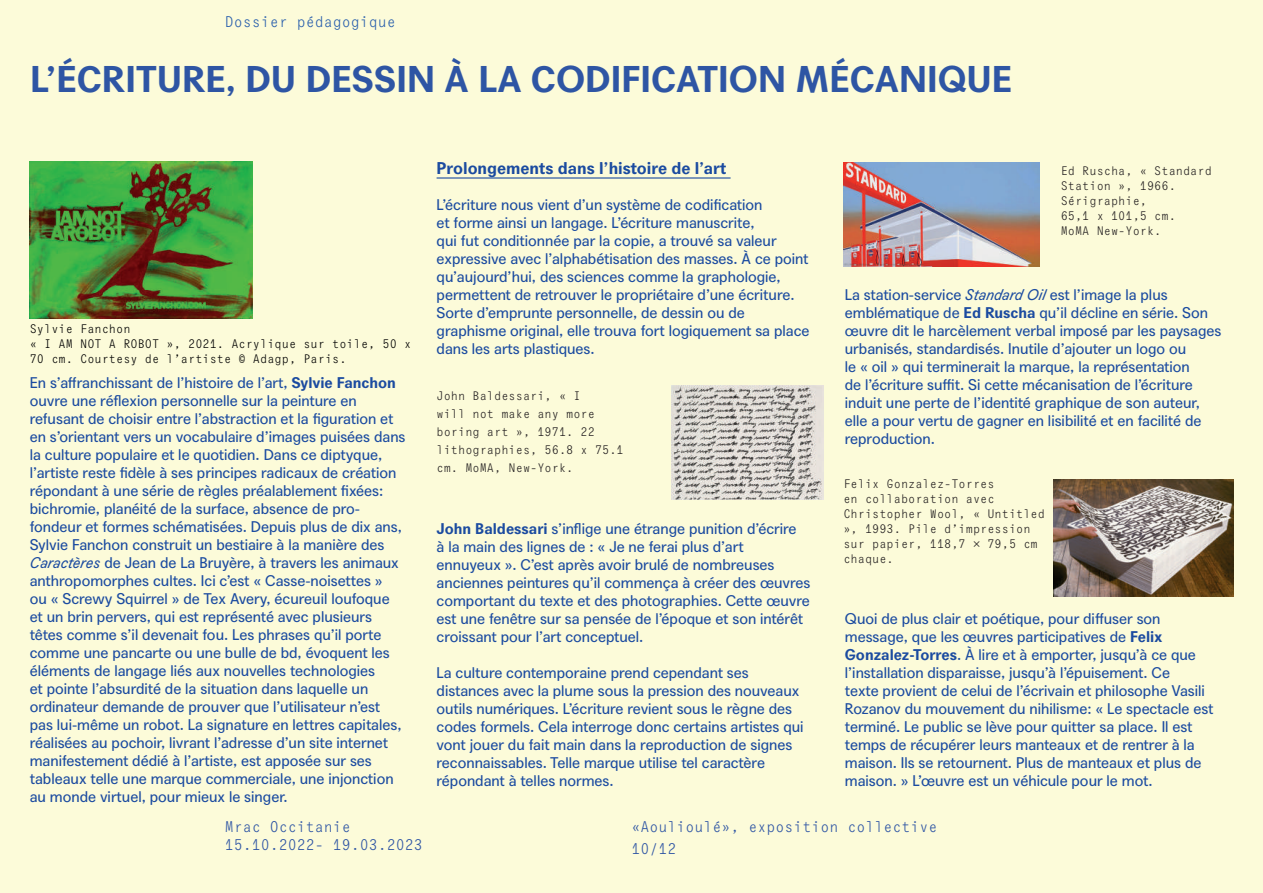
<style>
.page{position:relative;width:1263px;height:893px;background:#fcfbd9}
.page>*{position:absolute;margin:0;border:0;box-sizing:border-box;transform-origin:0 0}
.t1{font:700 36px "Agipo";color:#2e55a4}
.t2{font:700 16.5px "Agipo";color:#1b4ba0}
.t3{font:15px/18px "Agipo";color:#1b4ba0}
.t4{font:15px/21.6px "Agipo Mono";color:#2e55a4}
.t5{font:15px "Agipo Mono";color:#295fac}
.t6{font:12px/15px "Agipo Mono";color:#231f20}
.t7{font:12px/15px "Agipo Mono";color:#000}
.s1{font-weight:700}
.s2{font-style:italic}
</style>
<div class="page">
<hr style="left:437px;top:177px;width:294px;height:2px;background:#1b4ba0">
<img style="left:30px;top:162px;width:222px;height:157px">
<img style="left:671px;top:386px;width:153px;height:114px">
<img style="left:843px;top:162px;width:197px;height:104px">
<img style="left:1053px;top:480px;width:180px;height:116px">
<p class="t5" style="left:225px;top:10px;width:173px">Dossier pédagogique</p>
<h1 class="t1" style="left:30px;top:51px;width:984px">L’ÉCRITURE, DU DESSIN À LA CODIFICATION MÉCANIQUE</h1>
<p class="t7" style="left:30px;top:320px;width:383px">Sylvie Fanchon<br>« I AM NOT A ROBOT », 2021. Acrylique sur toile, 50 x<br>70 cm. Courtesy de l’artiste © Adagp, Paris.</p>
<p class="t3" style="left:30px;top:373px;width:377px">En s’affranchissant de l’histoire de l’art, <span class="s1">Sylvie Fanchon </span>ouvre une réflexion personnelle sur la peinture en refusant de choisir entre l’abstraction et la figuration et en s’orientant vers un vocabulaire d’images puisées dans la culture populaire et le quotidien. Dans ce diptyque, l’artiste reste fidèle à ses principes radicaux de création répondant à une série de règles préalablement fixées: bichromie, planéité de la surface, absence de pro&shy;fondeur et formes schématisées. Depuis plus de dix ans, Sylvie Fanchon construit un bestiaire à la manière des <span class="s2">Caractères</span> de Jean de La Bruyère, à travers les animaux anthropomorphes cultes. Ici c’est « Casse-noisettes »<br>ou « Screwy Squirrel » de Tex Avery, écureuil loufoque et un brin pervers, qui est représenté avec plusieurs têtes comme s’il devenait fou. Les phrases qu’il porte comme une pancarte ou une bulle de bd, évoquent les éléments de langage liés aux nouvelles technologies<br>et pointe l’absurdité de la situation dans laquelle un ordinateur demande de prouver que l’utilisateur n’est pas lui-même un robot. La signature en lettres capitales, réalisées au pochoir, livrant l’adresse d’un site internet manifestement dédié à l’artiste, est apposée sur ses tableaux telle une marque commerciale, une injonction au monde virtuel, pour mieux le singer.</p>
<p class="t4" style="left:225px;top:817px;width:200px;line-height:18px">Mrac Occitanie<br>15.10.2022- 19.03.2023</p>
<p class="t2" style="left:437px;top:155px;width:291px">Prolongements dans l’histoire de l’art</p>
<p class="t3" style="left:437px;top:194px;width:374px">L’écriture nous vient d’un système de codification<br>et forme ainsi un langage. L’écriture manuscrite,<br>qui fut conditionnée par la copie, a trouvé sa valeur expressive avec l’alphabétisation des masses. À ce point qu’aujourd’hui, des sciences comme la graphologie, permettent de retrouver le propriétaire d’une écriture.<br>Sorte d’emprunte personnelle, de dessin ou de graphisme original, elle trouva fort logiquement sa place dans les arts plastiques.</p>
<p class="t6" style="left:437px;top:386px;width:189px;line-height:18px">John Baldessari, « I<br>will not make any more boring art », 1971. 22 lithographies, 56.8 x 75.1 cm. MoMA, New-York.</p>
<p class="t3" style="left:437px;top:518px;width:375px"><span class="s1">John Baldessari</span> s’inflige une étrange punition d’écrire<br>à la main des lignes de : « Je ne ferai plus d’art ennuyeux ». C’est après avoir brulé de nombreuses anciennes peintures qu’il commença à créer des œuvres comportant du texte et des photographies. Cette œuvre est une fenêtre sur sa pensée de l’époque et son intérêt croissant pour l’art conceptuel.</p>
<p class="t3" style="left:437px;top:662px;width:368px">La culture contemporaine prend cependant ses distances avec la plume sous la pression des nouveaux outils numériques. L’écriture revient sous le règne des codes formels. Cela interroge donc certains artistes qui vont jouer du fait main dans la reproduction de signes reconnaissables. Telle marque utilise tel caractère répondant à telles normes.</p>
<p class="t6" style="left:1061px;top:162px;width:153px">Ed Ruscha, « Standard<br>Station », 1966.<br>Sérigraphie,<br>65,1 x 101,5 cm.<br>MoMA New-York.</p>
<p class="t3" style="left:845px;top:284px;width:378px">La station-service <span class="s2">Standard Oil</span> est l’image la plus emblématique de <span class="s1">Ed Ruscha</span> qu’il décline en série. Son œuvre dit le harcèlement verbal imposé par les paysages urbanisés, standardisés. Inutile d’ajouter un logo ou<br>le « oil » qui terminerait la marque, la représentation<br>de l’écriture suffit. Si cette mécanisation de l’écriture induit une perte de l’identité graphique de son auteur, elle a pour vertu de gagner en lisibilité et en facilité de reproduction.</p>
<p class="t6" style="left:843px;top:475px;width:203px">Felix Gonzalez-Torres<br>en collaboration avec<br>Christopher Wool, « Untitled », 1993. Pile d’impression sur papier, 118,7 × 79,5 cm chaque.</p>
<p class="t3" style="left:845px;top:608px;width:370px">Quoi de plus clair et poétique, pour diffuser son message, que les œuvres participatives de <span class="s1">Felix Gonzalez-Torres</span>. À lire et à emporter, jusqu’à ce que l’installation disparaisse, jusqu’à l’épuisement. Ce<br>texte provient de celui de l’écrivain et philosophe Vasili Rozanov du mouvement du nihilisme: « Le spectacle est terminé. Le public se lève pour quitter sa place. Il est temps de récupérer leurs manteaux et de rentrer à la maison. Ils se retournent. Plus de manteaux et plus de maison. » L’œuvre est un véhicule pour le mot.</p>
<p class="t4" style="left:631px;top:815px;width:308px">«Aoulioulé», exposition collective<br>10/12</p>
</div>
